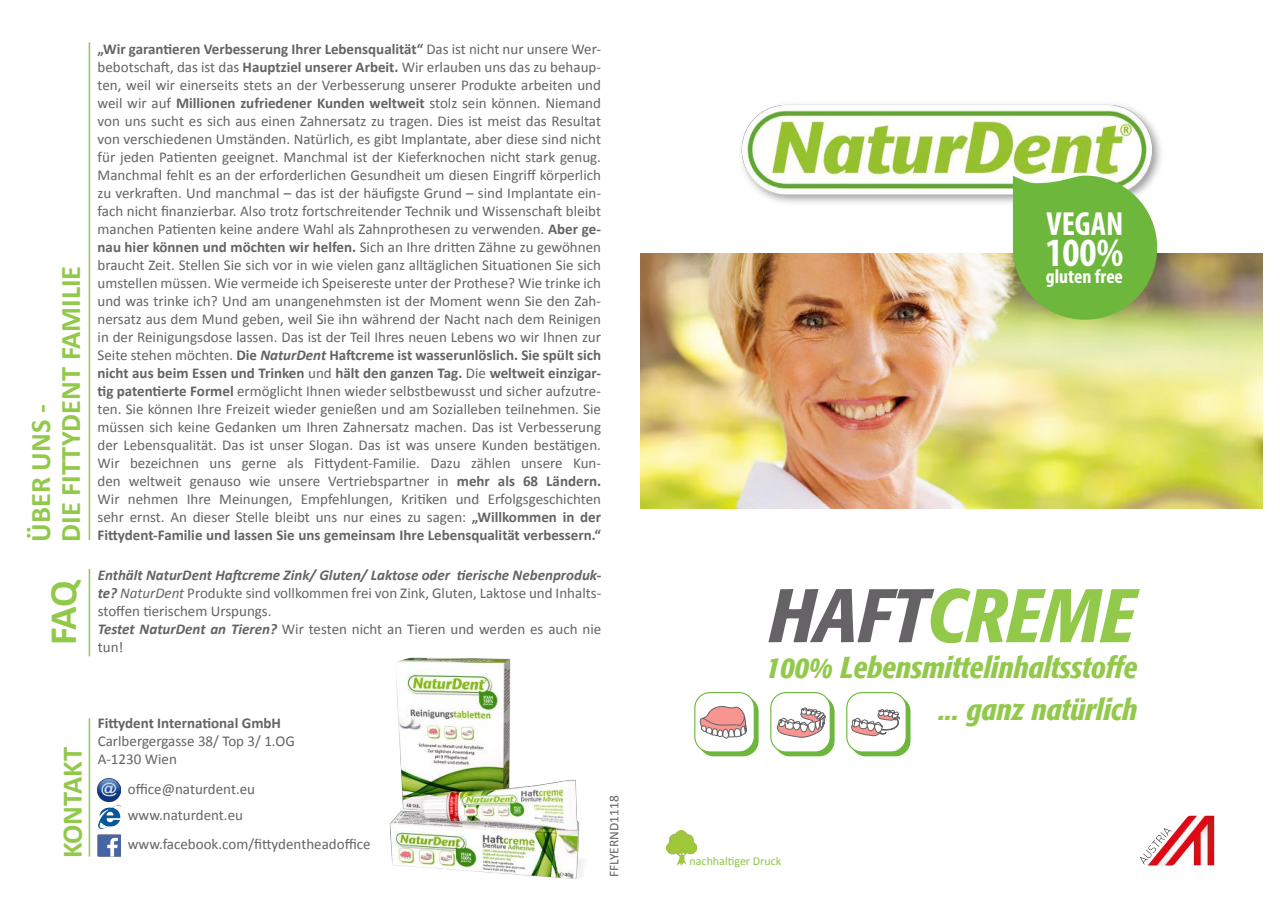
<style>
.page{position:relative;width:1280px;height:910px;background:#fff}
.page>*{position:absolute;margin:0;border:0;box-sizing:border-box;transform-origin:0 0}
.t1{font:italic 500 75px "Formata Condensed BQ";color:#92c94b}
.t2{font:700 condensed 40.2px "Myriad Pro";color:#fff}
.t3{font:700 39px "Calibri";color:#92c94b}
.t4{font:700 condensed 33.6px "Myriad Pro";color:#fff}
.t5{font:italic 500 30px/42.6px "Formata Condensed BQ";color:#92c94b;text-align:right}
.t6{font:700 28.5px/30px "Calibri";color:#92c94b}
.t7{font:700 condensed 19.8px "Myriad Pro";color:#fff}
.t8{font:15px/18px "Calibri";color:#656365}
.t9{font:700 15px "Calibri";color:#656365}
.t10{font:13.5px "Calibri";color:#656365}
.t11{font:12px "Calibri";color:#8cc544}
.s1{font-weight:700}
.s2{font-weight:700;font-style:italic}
.s3{font-style:italic}
.s4{color:#656365}
</style>
<div class="page">
<img style="left:741px;top:104px;width:420px;height:105px">
<div style="left:698px;top:696px;width:61px;height:60px;background:#6db73d;border-radius:15px"></div>
<div style="left:695px;top:693px;width:59px;height:59px;background:#fff;border-radius:15px"></div>
<div style="left:694px;top:692px;width:61px;height:60px;border:1px solid #6db73d;border-radius:15px"></div>
<svg style="left:699px;top:706px;width:48px;height:33px"></svg>
<div style="left:774px;top:696px;width:60px;height:60px;background:#6db73d;border-radius:15px"></div>
<div style="left:771px;top:693px;width:59px;height:59px;background:#fff;border-radius:15px"></div>
<div style="left:770px;top:692px;width:61px;height:60px;border:1px solid #6db73d;border-radius:15px"></div>
<svg style="left:777px;top:707px;width:49px;height:31px"></svg>
<div style="left:850px;top:696px;width:60px;height:60px;background:#6db73d;border-radius:15px"></div>
<div style="left:847px;top:693px;width:59px;height:59px;background:#fff;border-radius:15px"></div>
<div style="left:846px;top:692px;width:61px;height:60px;border:1px solid #6db73d;border-radius:15px"></div>
<svg style="left:851px;top:709px;width:49px;height:27px"></svg>
<img style="left:640px;top:253px;width:623px;height:255px">
<svg style="left:1013px;top:176px;width:144px;height:144px"></svg>
<img style="left:98px;top:805px;width:22px;height:23px">
<img style="left:98px;top:778px;width:23px;height:23px">
<img style="left:98px;top:834px;width:23px;height:23px">
<img style="left:390px;top:658px;width:194px;height:221px">
<hr style="left:89px;top:42px;width:1px;height:498px;background:#92c94b">
<hr style="left:89px;top:569px;width:1px;height:87px;background:#92c94b">
<hr style="left:89px;top:718px;width:1px;height:138px;background:#92c94b">
<img style="left:1140px;top:815px;width:74px;height:50px">
<img style="left:667px;top:831px;width:29px;height:34px">
<h3 class="t6" style="left:26px;top:542px;width:277px;rotate:-90deg">ÜBER UNS -<br>DIE FITTYDENT FAMILIE</h3>
<h3 class="t3" style="left:38px;top:645px;width:67px;rotate:-90deg">FAQ</h3>
<p class="t8" style="left:98px;top:40px;width:505px;text-align:justify"><span class="s1">„Wir garantieren Verbesserung Ihrer Lebensqualität“</span> Das ist nicht nur unsere Wer&shy;bebotschaft, das ist das <span class="s1">Hauptziel unserer Arbeit.</span> Wir erlauben uns das zu behaup&shy;ten, weil wir einerseits stets an der Verbesserung unserer Produkte arbeiten und weil wir auf <span class="s1">Millionen zufriedener Kunden weltweit</span> stolz sein können. Niemand von uns sucht es sich aus einen Zahnersatz zu tragen. Dies ist meist das Resultat von verschiedenen Umständen. Natürlich, es gibt Implantate, aber diese sind nicht für jeden Patienten geeignet. Manchmal ist der Kieferknochen nicht stark genug.<br>Manchmal fehlt es an der erforderlichen Gesundheit um diesen Eingriff körperlich zu verkraften. Und manchmal – das ist der häufigste Grund – sind Implantate ein&shy;fach nicht finanzierbar. Also trotz fortschreitender Technik und Wissenschaft bleibt manchen Patienten keine andere Wahl als Zahnprothesen zu verwenden. <span class="s1">Aber ge&shy;nau hier können und möchten wir helfen.</span> Sich an Ihre dritten Zähne zu gewöhnen braucht Zeit. Stellen Sie sich vor in wie vielen ganz alltäglichen Situationen Sie sich umstellen müssen. Wie vermeide ich Speisereste unter der Prothese? Wie trinke ich und was trinke ich? Und am unangenehmsten ist der Moment wenn Sie den Zah&shy;nersatz aus dem Mund geben, weil Sie ihn während der Nacht nach dem Reinigen in der Reinigungsdose lassen. Das ist der Teil Ihres neuen Lebens wo wir Ihnen zur Seite stehen möchten. <span class="s1">Die</span> <span class="s2">NaturDent</span> <span class="s1">Haftcreme ist wasserunlöslich. Sie spült sich nicht aus beim Essen und Trinken</span> und <span class="s1">hält den ganzen Tag.</span> Die <span class="s1">weltweit einzigar&shy;tig patentierte Formel</span> ermöglicht Ihnen wieder selbstbewusst und sicher aufzutre&shy;ten. Sie können Ihre Freizeit wieder genießen und am Sozialleben teilnehmen. Sie müssen sich keine Gedanken um Ihren Zahnersatz machen. Das ist Verbesserung der Lebensqualität. Das ist unser Slogan. Das ist was unsere Kunden bestätigen.<br>Wir bezeichnen uns gerne als Fittydent-Familie. Dazu zählen unsere Kun&shy;den weltweit genauso wie unsere Vertriebspartner in <span class="s1">mehr als 68 Ländern.<br></span>Wir nehmen Ihre Meinungen, Empfehlungen, Kritiken und Erfolgsgeschichten sehr ernst. An dieser Stelle bleibt uns nur eines zu sagen: <span class="s1">„Willkommen in der</span></p>
<p class="t9" style="left:98px;top:525px;width:505px">Fittydent-Familie und lassen Sie uns gemeinsam Ihre Lebensqualität verbessern.“</p>
<p class="t8" style="left:98px;top:566px;width:505px"><span class="s2">Enthält NaturDent Haftcreme Zink/ Gluten/ Laktose oder tierische Nebenproduk&shy;te?</span> <span class="s3">NaturDent</span> Produkte sind vollkommen frei von Zink, Gluten, Laktose und Inhalts&shy;stoffen tierischem Urspungs.<br><span class="s2">Testet NaturDent an Tieren?</span> Wir testen nicht an Tieren und werden es auch nie tun!</p>
<h3 class="t6" style="left:57px;top:858px;width:113px;rotate:-90deg">KONTAKT</h3>
<p class="t9" style="left:98px;top:714px;width:185px">Fittydent International GmbH</p>
<p class="t8" style="left:98px;top:732px;width:199px">Carlbergergasse 38/ Top 3/ 1.OG<br>A-1230 Wien</p>
<p class="t8" style="left:128px;top:776px;width:129px;line-height:26.2px">office@naturdent.eu www.naturdent.eu</p>
<p class="t8" style="left:128px;top:835px;width:244px">www.facebook.com/fittydentheadoffice</p>
<p class="t10" style="left:605px;top:877px;width:83px;rotate:-90deg">FFLYERND1118</p>
<h3 class="t4" style="left:1046px;top:203px;width:78px">VEGAN</h3>
<h2 class="t2" style="left:1045px;top:228px;width:79px">100%</h2>
<h3 class="t7" style="left:1046px;top:264px;width:79px">gluten free</h3>
<h1 class="t1" style="left:769px;top:570px;width:367px"><span class="s4">HAFT</span>CREME</h1>
<h3 class="t5" style="left:766px;top:646px;width:373px">100% Lebensmittelinhaltsstoffe ... ganz natürlich</h3>
<p class="t11" style="left:689px;top:853px;width:93px">nachhaltiger Druck</p>
</div>
